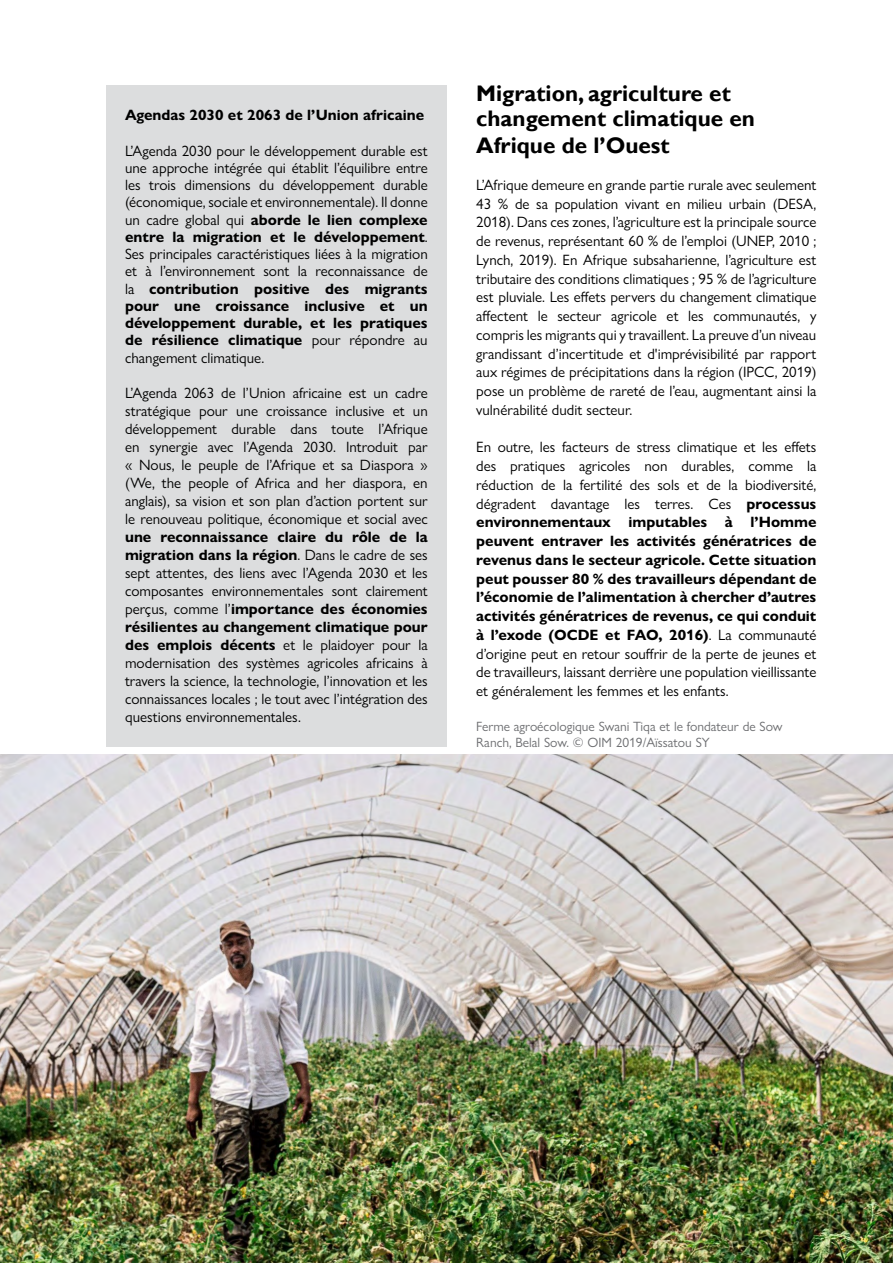
<style>
.page{position:relative;width:893px;height:1263px;background:#fff}
.page>*{position:absolute;margin:0;border:0;box-sizing:border-box;transform-origin:0 0}
.t1{font:700 22.5px/26.2px "Gill Sans";color:#000}
.t2{font:15px/18.8px "Gill Sans Nova";color:#000;text-align:justify}
.t3{font:700 15px "Gill Sans Nova";color:#000}
.t4{font:13.5px/16.2px "Gill Sans Nova";color:#6d6e71}
.s1{font-weight:700}
</style>
<div class="page">
<div style="left:106px;top:85px;width:340px;height:661px;background:#dcddde"></div>
<img style="left:0;top:755px;width:893px;height:508px">
<p class="t3" style="left:125px;top:106px;width:301px">Agendas 2030 et 2063 de l’Union africaine</p>
<p class="t2" style="left:125px;top:142px;width:304px;line-height:17.2px">L’Agenda 2030 pour le développement durable est une approche intégrée qui établit l’équilibre entre les trois dimensions du développement durable (économique, sociale et environnementale). Il donne un cadre global qui <span class="s1">aborde le lien complexe entre la migration et le développement</span>.<br>Ses principales caractéristiques liées à la migration et à l’environnement sont la reconnaissance de la <span class="s1">contribution positive des migrants pour une croissance inclusive et un développement durable, et les pratiques de résilience climatique</span> pour répondre au changement climatique.</p>
<p class="t2" style="left:125px;top:384px;width:304px;line-height:18px">L’Agenda 2063 de l’Union africaine est un cadre stratégique pour une croissance inclusive et un développement durable dans toute l’Afrique en synergie avec l’Agenda 2030. Introduit par « Nous, le peuple de l’Afrique et sa Diaspora » (We, the people of Africa and her diaspora, en anglais), sa vision et son plan d’action portent sur le renouveau politique, économique et social avec</p>
<p class="t2" style="left:125px;top:528px;width:304px;line-height:18px"><span class="s1">une reconnaissance claire du rôle de la migration dans la région</span>. Dans le cadre de ses sept attentes, des liens avec l’Agenda 2030 et les composantes environnementales sont clairement perçus, comme l’<span class="s1">importance des économies résilientes au changement climatique pour des emplois décents</span> et le plaidoyer pour la modernisation des systèmes agricoles africains à travers la science, la technologie, l’innovation et les connaissances locales ; le tout avec l’intégration des questions environnementales.</p>
<h1 class="t1" style="left:476px;top:80px;width:280px">Migration, agriculture et changement climatique en<br>Afrique de l’Ouest</h1>
<p class="t2" style="left:476px;top:175px;width:342px">L’Afrique demeure en grande partie rurale avec seulement 43 % de sa population vivant en milieu urbain (DESA, 2018). Dans ces zones, l’agriculture est la principale source de revenus, représentant 60 % de l’emploi (UNEP, 2010 ; Lynch, 2019). En Afrique subsaharienne, l’agriculture est tributaire des conditions climatiques ; 95 % de l’agriculture est pluviale. Les effets pervers du changement climatique affectent le secteur agricole et les communautés, y compris les migrants qui y travaillent. La preuve d’un niveau grandissant d’incertitude et d'imprévisibilité par rapport aux régimes de précipitations dans la région (IPCC, 2019) pose un problème de rareté de l’eau, augmentant ainsi la vulnérabilité dudit secteur.</p>
<p class="t2" style="left:476px;top:438px;width:342px">En outre, les facteurs de stress climatique et les effets des pratiques agricoles non durables, comme la réduction de la fertilité des sols et de la biodiversité, dégradent davantage les terres. Ces <span class="s1">processus environnementaux imputables à l’Homme peuvent entraver les activités génératrices de revenus dans le secteur agricole. Cette situation peut pousser 80 % des travailleurs dépendant de l’économie de l’alimentation à chercher d’autres activités génératrices de revenus, ce qui conduit à l’exode (OCDE et FAO, 2016)</span>. La communauté d’origine peut en retour souffrir de la perte de jeunes et de travailleurs, laissant derrière une population vieillissante et généralement les femmes et les enfants.</p>
<p class="t4" style="left:476px;top:718px;width:308px">Ferme agroécologique Swani Tiqa et le fondateur de Sow<br>Ranch, Belal Sow. © OIM 2019/Aïssatou SY</p>
</div>
